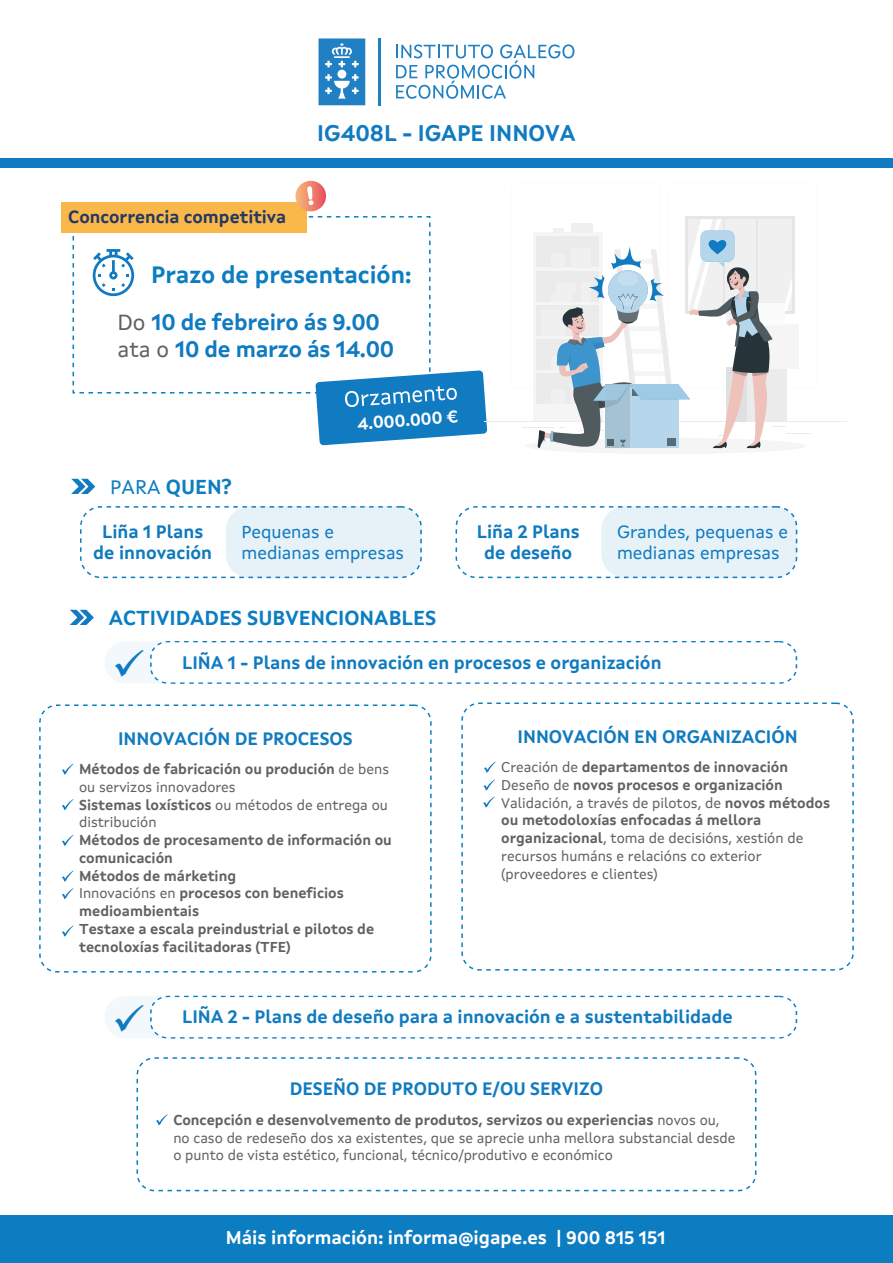
<style>
.page{position:relative;width:893px;height:1263px;background:#fff}
.page>*{position:absolute;margin:0;border:0;box-sizing:border-box;transform-origin:0 0}
.t1{font:700 23.7px "Xunta Sans";color:#0d7dc2}
.t2{font:700 22.5px "Xunta Sans";color:#107bc0}
.t3{font:700 22.35px/26.7px "Xunta Sans";letter-spacing:-.01em;color:#107bc0}
.t4{font:700 20.25px "Xunta Sans";color:#0d7dc2}
.t5{font:700 18.3px "Xunta Sans";color:#fff}
.t6{font:700 18px "Xunta Sans";color:#107bc0}
.t7{font:18px/21.6px "Xunta Sans";color:#0f7ac0}
.t8{font:700 18px/21.6px "Xunta Sans";color:#0f7ac0;text-align:center}
.t9{font:700 17.55px "Xunta Sans";color:#243862}
.t10{font:700 16.8px "Xunta Sans";color:#fff}
.t11{font:14.4px/17.7px "Xunta Sans";color:#616161}
.t12{font:700 14.4px/17.7px "Xunta Sans";color:#616161}
.s1{font-weight:400;color:#616161}
.s2{font-weight:400}
.s3{font-weight:700}
.s4{font-size:18px}
</style>
<div class="page">
<svg style="left:39px;top:704px;width:393px;height:268px"></svg>
<div style="left:0;top:158px;width:893px;height:10px;background:#107bc0"></div>
<svg style="left:318px;top:38px;width:47px;height:67px;background:#4695cd"></svg>
<svg style="left:396px;top:44px;width:178px;height:55px"></svg>
<hr style="left:379px;top:38px;width:2px;height:67px;background:#2080c3">
<svg style="left:71px;top:479px;width:24px;height:15px"></svg>
<svg style="left:70px;top:610px;width:24px;height:15px"></svg>
<div style="left:0;top:1215px;width:893px;height:48px;background:#0d7dc2"></div>
<div style="left:62px;top:202px;width:245px;height:31px;background:#fab74a"></div>
<svg style="left:295px;top:181px;width:31px;height:31px"></svg>
<svg style="left:315px;top:370px;width:172px;height:75px"></svg>
<hr style="left:484px;top:421px;width:363px;height:1px;background:#ebebeb">
<div style="left:525px;top:438px;width:281px;height:16px;background:#f5f5f5;border-radius:50%"></div>
<svg style="left:522px;top:216px;width:289px;height:233px"></svg>
<svg style="left:80px;top:506px;width:342px;height:72px"></svg>
<div style="left:226px;top:506px;width:196px;height:72px;background:#e7f2f8;border-radius:24px"></div>
<svg style="left:456px;top:506px;width:341px;height:72px"></svg>
<div style="left:601px;top:506px;width:196px;height:72px;background:#e7f2f8;border-radius:24px"></div>
<svg style="left:62px;top:764px;width:11px;height:11px"></svg>
<svg style="left:62px;top:799px;width:11px;height:11px"></svg>
<svg style="left:62px;top:835px;width:11px;height:11px"></svg>
<svg style="left:62px;top:871px;width:11px;height:11px"></svg>
<svg style="left:62px;top:888px;width:11px;height:11px"></svg>
<svg style="left:461px;top:702px;width:393px;height:268px"></svg>
<svg style="left:484px;top:762px;width:12px;height:11px"></svg>
<div style="left:104px;top:641px;width:150px;height:42px;background:#f3f8fc;border-radius:21px"></div>
<svg style="left:150px;top:641px;width:648px;height:43px"></svg>
<svg style="left:62px;top:925px;width:11px;height:12px"></svg>
<svg style="left:483px;top:779px;width:12px;height:11px"></svg>
<svg style="left:483px;top:796px;width:12px;height:12px"></svg>
<div style="left:104px;top:996px;width:150px;height:42px;background:#f3f8fc;border-radius:21px"></div>
<svg style="left:150px;top:996px;width:648px;height:42px"></svg>
<svg style="left:137px;top:1057px;width:619px;height:134px"></svg>
<svg style="left:156px;top:1114px;width:12px;height:11px"></svg>
<svg style="left:93px;top:249px;width:41px;height:47px"></svg>
<p class="t9" style="left:68px;top:207px;width:219px">Concorrencia competitiva</p>
<h2 class="t2" style="left:317px;top:119px;width:260px">IG408L - IGAPE INNOVA</h2>
<h1 class="t1" style="left:151px;top:260px;width:262px">Prazo de presentación:</h1>
<h3 class="t3" style="left:118px;top:309px;width:278px"><span class="s1">Do</span> 10 de febreiro ás 9.00 <span class="s1">ata o</span> 10 de marzo ás 14.00</h3>
<h3 class="t4" style="left:110px;top:475px;width:123px"><span class="s2">PARA</span> QUEN?</h3>
<p class="t10" style="left:357px;top:413px;width:102px;rotate:-4deg">4.000.000 €</p>
<p class="t8" style="left:93px;top:521px;width:120px">Liña 1 Plans de innovación</p>
<p class="t7" style="left:241px;top:520px;width:164px">Pequenas e medianas empresas</p>
<p class="t8" style="left:477px;top:521px;width:104px">Liña 2 Plans de deseño</p>
<p class="t7" style="left:617px;top:520px;width:172px">Grandes, pequenas e medianas empresas</p>
<h3 class="t4" style="left:109px;top:606px;width:329px">ACTIVIDADES SUBVENCIONABLES</h3>
<p class="t6" style="left:112px;top:651px;width:551px">✓ LIÑA 1 - Plans de innovación en procesos e organización</p>
<p class="t6" style="left:118px;top:728px;width:236px">INNOVACIÓN DE PROCESOS</p>
<p class="t11" style="left:79px;top:760px;width:312px"><span class="s3">Métodos de fabricación ou produción</span> de bens ou servizos innovadores<br><span class="s3">Sistemas loxísticos</span> ou métodos de entrega ou distribución</p>
<p class="t12" style="left:79px;top:831px;width:314px">Métodos de procesamento de información ou comunicación<br>Métodos de márketing<br><span class="s2">Innovacións en</span> procesos con beneficios medioambientais<br>Testaxe a escala preindustrial e pilotos de tecnoloxías facilitadoras (TFE)</p>
<p class="t6" style="left:517px;top:726px;width:282px">INNOVACIÓN EN ORGANIZACIÓN</p>
<p class="t11" style="left:501px;top:758px;width:330px">Creación de <span class="s3">departamentos de innovación </span>Deseño de <span class="s3">novos procesos e organización </span>Validación, a través de pilotos, de <span class="s3">novos métodos ou metodoloxías enfocadas á mellora organizacional</span>, toma de decisións, xestión de recursos humáns e relacións co exterior (proveedores e clientes)</p>
<p class="t6" style="left:112px;top:1006px;width:622px">✓ LIÑA 2 - Plans de deseño para a innovación e a sustentabilidade</p>
<p class="t6" style="left:290px;top:1078px;width:315px">DESEÑO DE PRODUTO E/OU SERVIZO</p>
<p class="t11" style="left:173px;top:1111px;width:564px"><span class="s3">Concepción e desenvolvemento de produtos, servizos ou experiencias</span> novos ou, no caso de redeseño dos xa existentes, que se aprecie unha mellora substancial desde o punto de vista estético, funcional, técnico/produtivo e económico</p>
<p class="t5" style="left:226px;top:1226px;width:441px">Máis información: informa@igape.es | <span class="s4">900 815 151</span></p>
</div>
